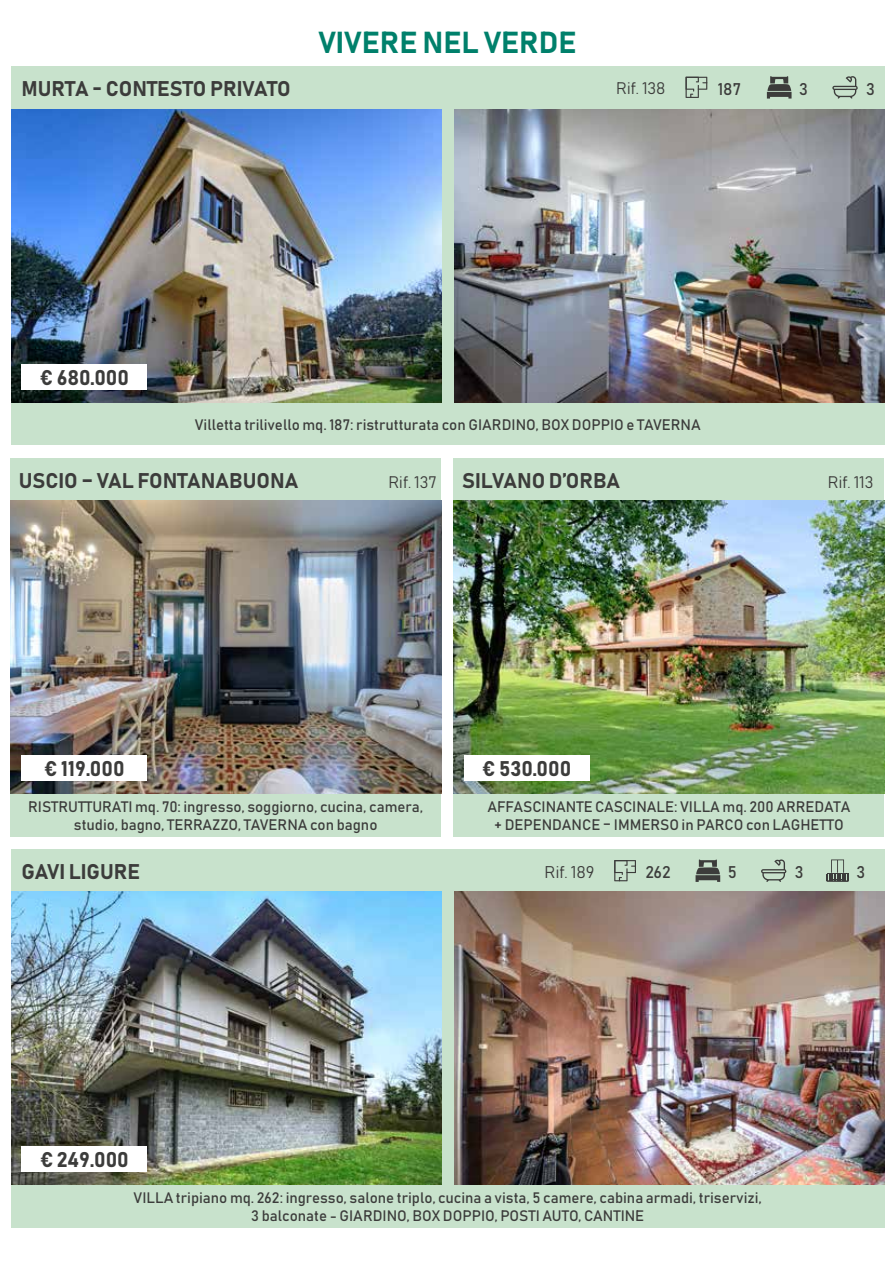
<style>
.page{position:relative;width:893px;height:1263px;background:#fff}
.page>*{position:absolute;margin:0;border:0;box-sizing:border-box;transform-origin:0 0}
.t1{font:30px "Bahnschrift";color:#00806b}
.t2{font:21px "Bahnschrift";color:#3c3c3b}
.t3{font:16.8px "Bahnschrift";color:#3c3c3b}
.t4{font:16.5px "Bahnschrift";color:#3c3c3b}
.t5{font:15px/18px "Bahnschrift";color:#3c3c3b;text-align:center}
</style>
<div class="page">
<div style="left:11px;top:67px;width:873px;height:378px;background:#c8e2cc"></div>
<img style="left:11px;top:109px;width:431px;height:293px">
<img style="left:454px;top:109px;width:430px;height:293px">
<div style="left:10px;top:458px;width:431px;height:378px;background:#c8e2cc"></div>
<img style="left:10px;top:501px;width:431px;height:293px">
<div style="left:454px;top:458px;width:430px;height:378px;background:#c8e2cc"></div>
<img style="left:454px;top:501px;width:430px;height:293px">
<div style="left:11px;top:849px;width:873px;height:378px;background:#c8e2cc"></div>
<img style="left:11px;top:892px;width:431px;height:293px">
<img style="left:454px;top:892px;width:430px;height:293px">
<svg style="left:827px;top:859px;width:21px;height:23px"></svg>
<svg style="left:761px;top:859px;width:26px;height:23px"></svg>
<svg style="left:696px;top:859px;width:24px;height:23px"></svg>
<svg style="left:614px;top:860px;width:22px;height:21px"></svg>
<div style="left:22px;top:755px;width:125px;height:26px;background:#fff"></div>
<div style="left:22px;top:364px;width:125px;height:26px;background:#fff"></div>
<div style="left:464px;top:755px;width:125px;height:26px;background:#fff"></div>
<div style="left:22px;top:1146px;width:125px;height:26px;background:#fff"></div>
<svg style="left:832px;top:76px;width:26px;height:23px"></svg>
<svg style="left:767px;top:76px;width:24px;height:23px"></svg>
<svg style="left:686px;top:77px;width:21px;height:21px"></svg>
<h2 class="t2" style="left:21px;top:76px;width:271px">MURTA - CONTESTO PRIVATO</h2>
<h1 class="t1" style="left:318px;top:23px;width:260px">VIVERE NEL VERDE</h1>
<p class="t4" style="left:616px;top:78px;width:51px">Rif. 138</p>
<p class="t3" style="left:718px;top:78px;width:25px">187</p>
<p class="t3" style="left:799px;top:79px;width:10px">3</p>
<p class="t3" style="left:866px;top:79px;width:10px">3</p>
<h2 class="t2" style="left:40px;top:365px;width:91px">€ 680.000</h2>
<p class="t5" style="left:195px;top:415px;width:507px">Villetta trilivello mq. 187: ristrutturata con GIARDINO, BOX DOPPIO e TAVERNA</p>
<h2 class="t2" style="left:19px;top:467px;width:281px">USCIO – VAL FONTANABUONA</h2>
<p class="t4" style="left:388px;top:471px;width:50px">Rif. 137</p>
<h2 class="t2" style="left:462px;top:467px;width:160px">SILVANO D’ORBA</h2>
<p class="t4" style="left:828px;top:471px;width:47px">Rif. 113</p>
<h2 class="t2" style="left:44px;top:756px;width:82px">€ 119.000</h2>
<h2 class="t2" style="left:482px;top:756px;width:91px">€ 530.000</h2>
<p class="t5" style="left:28px;top:797px;width:397px">RISTRUTTURATI mq. 70: ingresso, soggiorno, cucina, camera, studio, bagno, TERRAZZO, TAVERNA con bagno</p>
<p class="t5" style="left:487px;top:797px;width:364px">AFFASCINANTE CASCINALE: VILLA mq. 200 ARREDATA + DEPENDANCE – IMMERSO in PARCO con LAGHETTO</p>
<h2 class="t2" style="left:21px;top:858px;width:120px">GAVI LIGURE</h2>
<p class="t3" style="left:545px;top:861px;width:51px">Rif. 189</p>
<p class="t3" style="left:645px;top:861px;width:27px">262</p>
<p class="t3" style="left:728px;top:862px;width:11px">5</p>
<p class="t3" style="left:795px;top:862px;width:10px">3</p>
<p class="t3" style="left:856px;top:862px;width:10px">3</p>
<h2 class="t2" style="left:40px;top:1147px;width:90px">€ 249.000</h2>
<p class="t5" style="left:134px;top:1189px;width:630px">VILLA tripiano mq. 262: ingresso, salone triplo, cucina a vista, 5 camere, cabina armadi, triservizi,<br>3 balconate - GIARDINO, BOX DOPPIO, POSTI AUTO, CANTINE</p>
</div>
